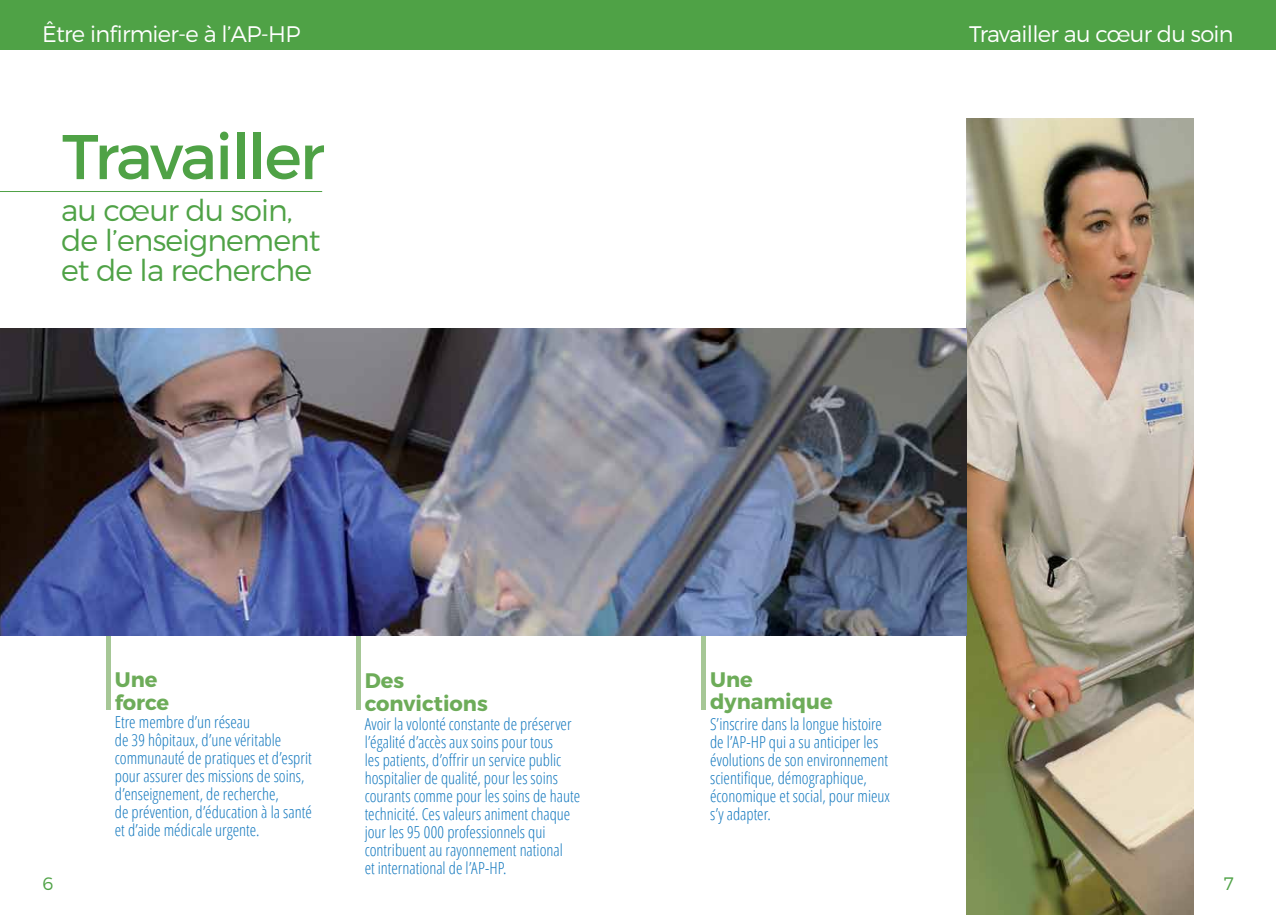
<style>
.page{position:relative;width:1276px;height:915px;background:#fff}
.page>*{position:absolute;margin:0;border:0;box-sizing:border-box;transform-origin:0 0}
.t1{font:63px "Montserrat";color:#4fa246}
.t2{font:300 30px/30px "Montserrat";letter-spacing:-.03em;color:#4fa246}
.t3{font:300 22.5px "Montserrat";letter-spacing:-.03em;color:#fff}
.t4{font:700 21px/22.5px "Montserrat";color:#6dac59}
.t5{font:300 18px "Montserrat";color:#4fa246}
.t6{font:300 condensed 16.5px/18px "Open Sans";color:#1378be}
</style>
<div class="page">
<div style="left:0;top:0;width:1276px;height:49px;background:#4fa246"></div>
<img style="left:966px;top:118px;width:228px;height:796px">
<hr style="left:106px;top:622px;width:4px;height:87px;background:#a6c796">
<hr style="left:356px;top:603px;width:4px;height:106px;background:#a6c796">
<hr style="left:701px;top:603px;width:4px;height:106px;background:#a6c796">
<img style="left:0;top:329px;width:966px;height:306px">
<hr style="left:0;top:191px;width:322px;height:1px;background:#4fa246">
<h3 class="t3" style="left:42px;top:20px;width:260px">Être infirmier-e à l’AP-HP</h3>
<h3 class="t3" style="left:969px;top:20px;width:266px">Travailler au cœur du soin</h3>
<h1 class="t1" style="left:62px;top:118px;width:264px">Travailler</h1>
<h2 class="t2" style="left:61px;top:195px;width:261px">au cœur du soin, de l’enseignement et de la recherche</h2>
<p class="t4" style="left:115px;top:668px;width:56px">Une force</p>
<p class="t6" style="left:115px;top:712px;width:198px">Etre membre d’un réseau<br>de 39 hôpitaux, d’une véritable communauté de pratiques et d’esprit pour assurer des missions de soins, d’enseignement, de recherche,<br>de prévention, d’éducation à la santé et d’aide médicale urgente.</p>
<p class="t4" style="left:365px;top:669px;width:125px">Des convictions</p>
<p class="t6" style="left:365px;top:714px;width:217px">Avoir la volonté constante de préserver l’égalité d’accès aux soins pour tous<br>les patients, d’offrir un service public hospitalier de qualité, pour les soins courants comme pour les soins de haute technicité. Ces valeurs animent chaque jour les 95 000 professionnels qui contribuent au rayonnement national<br>et international de l’AP-HP.</p>
<p class="t4" style="left:710px;top:668px;width:124px">Une dynamique</p>
<p class="t6" style="left:710px;top:714px;width:181px">S’inscrire dans la longue histoire de l’AP-HP qui a su anticiper les évolutions de son environnement scientifique, démographique, économique et social, pour mieux s’y adapter.</p>
<p class="t5" style="left:43px;top:872px;width:12px">6</p>
<p class="t5" style="left:1223px;top:872px;width:11px">7</p>
</div>
